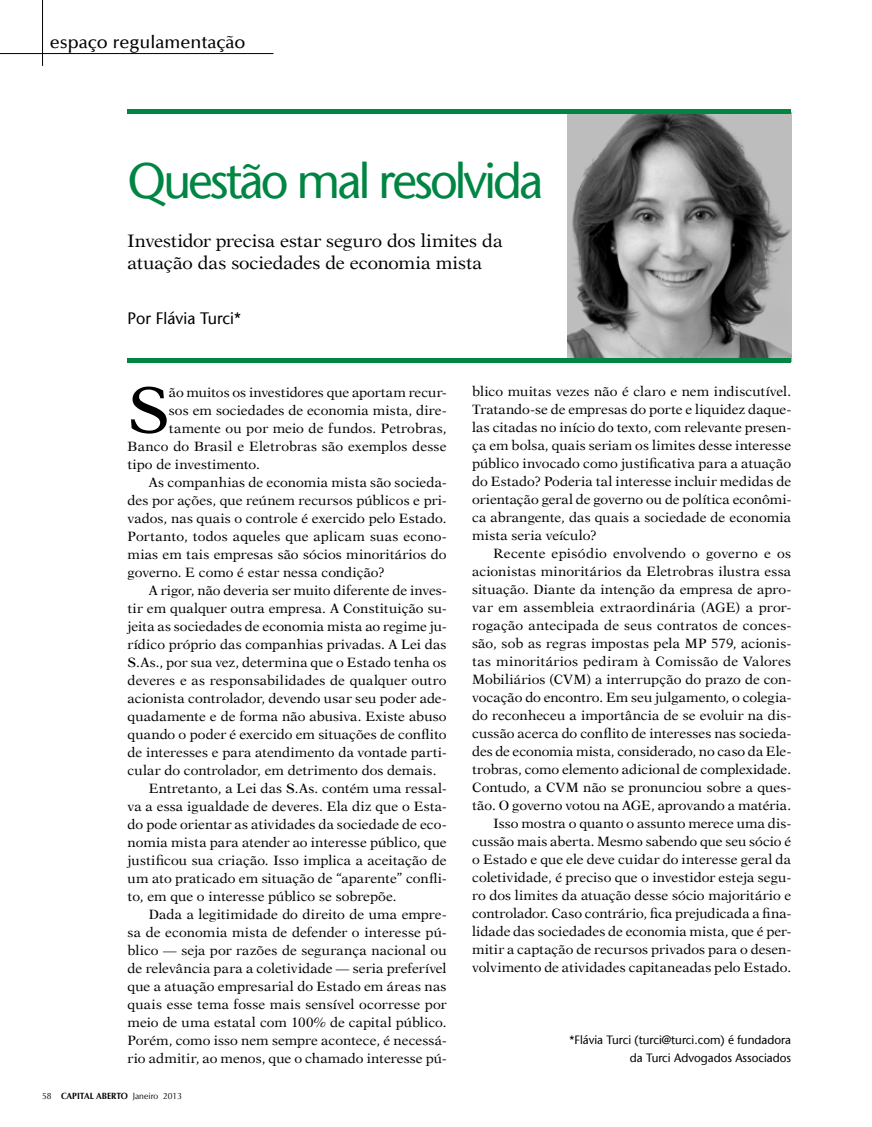
<style>
.page{position:relative;width:872px;height:1127px;background:#fff}
.page>*{position:absolute;margin:0;border:0;box-sizing:border-box;transform-origin:0 0}
.t1{font:65.55px "New Aster LT";color:#000}
.t2{font:49.5px "Stone Sans LT";letter-spacing:-.06em;color:#008543}
.t3{font:18px/22.5px "New Aster LT";color:#000}
.t4{font:500 18px "Optima LT";color:#000}
.t5{font:16.5px "Stone Sans LT";color:#000}
.t6{font:13.5px/18px "New Aster LT";letter-spacing:.005em;color:#000;text-align:justify}
.t7{font:12px/18px "Stone Sans LT";color:#000;text-align:right}
.t8{font:9px "Optima LT";color:#000;scale:.95 1}
.s1{font-weight:700}
</style>
<div class="page">
<img style="left:568px;top:113px;width:223px;height:246px">
<hr style="left:128px;top:359px;width:663px;height:4px;background:#008543">
<hr style="left:128px;top:109px;width:663px;height:4px;background:#008543">
<hr style="left:0;top:53px;width:273px;height:1px;background:#000">
<hr style="left:42px;top:0;width:1px;height:66px;background:#000">
<h3 class="t4" style="left:50px;top:32px;width:197px">espaço regulamentação</h3>
<h2 class="t2" style="left:128px;top:151px;width:417px">Questão mal resolvida</h2>
<h3 class="t3" style="left:128px;top:229px;width:376px">Investidor precisa estar seguro dos limites da atuação das sociedades de economia mista</h3>
<p class="t5" style="left:128px;top:308px;width:115px">Por Flávia Turci*</p>
<h1 class="t1" style="left:128px;top:372px;width:43px">S</h1>
<p class="t6" style="left:169px;top:383px;width:279px">ão muitos os investidores que aportam recur-</p>
<p class="t6" style="left:169px;top:401px;width:279px">sos em sociedades de economia mista, dire-</p>
<p class="t6" style="left:169px;top:419px;width:279px">tamente ou por meio de fundos. Petrobras,</p>
<p class="t6" style="left:128px;top:437px;width:320px">Banco do Brasil e Eletrobras são exemplos desse</p>
<p class="t6" style="left:128px;top:455px;width:134px">tipo de investimento.</p>
<p class="t6" style="left:149px;top:473px;width:299px">As companhias de economia mista são socieda-</p>
<p class="t6" style="left:128px;top:491px;width:320px">des por ações, que reúnem recursos públicos e pri-</p>
<p class="t6" style="left:128px;top:509px;width:320px">vados, nas quais o controle é exercido pelo Estado.</p>
<p class="t6" style="left:128px;top:527px;width:320px">Portanto, todos aqueles que aplicam suas econo-</p>
<p class="t6" style="left:128px;top:545px;width:320px">mias em tais empresas são sócios minoritários do</p>
<p class="t6" style="left:128px;top:563px;width:259px">governo. E como é estar nessa condição?</p>
<p class="t6" style="left:149px;top:581px;width:299px">A rigor, não deveria ser muito diferente de inves-</p>
<p class="t6" style="left:128px;top:599px;width:320px">tir em qualquer outra empresa. A Constituição su-</p>
<p class="t6" style="left:128px;top:617px;width:320px">jeita as sociedades de economia mista ao regime ju-</p>
<p class="t6" style="left:128px;top:635px;width:320px">rídico próprio das companhias privadas. A Lei das</p>
<p class="t6" style="left:128px;top:653px;width:320px">S.As., por sua vez, determina que o Estado tenha os</p>
<p class="t6" style="left:128px;top:671px;width:320px">deveres e as responsabilidades de qualquer outro</p>
<p class="t6" style="left:128px;top:689px;width:320px">acionista controlador, devendo usar seu poder ade-</p>
<p class="t6" style="left:128px;top:707px;width:320px">quadamente e de forma não abusiva. Existe abuso</p>
<p class="t6" style="left:128px;top:725px;width:320px">quando o poder é exercido em situações de conflito</p>
<p class="t6" style="left:128px;top:743px;width:320px">de interesses e para atendimento da vontade parti-</p>
<p class="t6" style="left:128px;top:761px;width:310px">cular do controlador, em detrimento dos demais.</p>
<p class="t6" style="left:149px;top:779px;width:299px">Entretanto, a Lei das S.As. contém uma ressal-</p>
<p class="t6" style="left:128px;top:797px;width:320px">va a essa igualdade de deveres. Ela diz que o Esta-</p>
<p class="t6" style="left:128px;top:815px;width:320px">do pode orientar as atividades da sociedade de eco-</p>
<p class="t6" style="left:128px;top:833px;width:320px">nomia mista para atender ao interesse público, que</p>
<p class="t6" style="left:128px;top:851px;width:320px">justificou sua criação. Isso implica a aceitação de</p>
<p class="t6" style="left:128px;top:869px;width:320px">um ato praticado em situação de “aparente” confli-</p>
<p class="t6" style="left:128px;top:887px;width:271px">to, em que o interesse público se sobrepõe.</p>
<p class="t6" style="left:149px;top:905px;width:299px">Dada a legitimidade do direito de uma empre-</p>
<p class="t6" style="left:128px;top:923px;width:320px">sa de economia mista de defender o interesse pú-</p>
<p class="t6" style="left:128px;top:941px;width:320px">blico — seja por razões de segurança nacional ou</p>
<p class="t6" style="left:128px;top:959px;width:320px">de relevância para a coletividade — seria preferível</p>
<p class="t6" style="left:128px;top:977px;width:320px">que a atuação empresarial do Estado em áreas nas</p>
<p class="t6" style="left:128px;top:995px;width:320px">quais esse tema fosse mais sensível ocorresse por</p>
<p class="t6" style="left:128px;top:1013px;width:320px">meio de uma estatal com 100% de capital público.</p>
<p class="t6" style="left:128px;top:1031px;width:320px">Porém, como isso nem sempre acontece, é necessá-</p>
<p class="t6" style="left:128px;top:1049px;width:320px">rio admitir, ao menos, que o chamado interesse pú-</p>
<p class="t8" style="left:42px;top:1090px;width:149px">58 <span class="s1">CAPITAL ABERTO</span> Janeiro 2013</p>
<p class="t6" style="left:472px;top:383px;width:320px">blico muitas vezes não é claro e nem indiscutível.<br>Tratando-se de empresas do porte e liquidez daque&shy;las citadas no início do texto, com relevante presen&shy;ça em bolsa, quais seriam os limites desse interesse público invocado como justificativa para a atuação do Estado? Poderia tal interesse incluir medidas de orientação geral de governo ou de política econômi&shy;ca abrangente, das quais a sociedade de economia mista seria veículo?</p>
<p class="t6" style="left:472px;top:545px;width:320px;text-align:right">Recente episódio envolvendo o governo e os acionistas minoritários da Eletrobras ilustra essa situação. Diante da intenção da empresa de apro&shy;var em assembleia extraordinária (AGE) a pror&shy;rogação antecipada de seus contratos de conces&shy;são, sob as regras impostas pela MP 579, acionis&shy;tas minoritários pediram à Comissão de Valores Mobiliários (CVM) a interrupção do prazo de con&shy;vocação do encontro. Em seu julgamento, o colegia&shy;do reconheceu a importância de se evoluir na dis&shy;cussão acerca do conflito de interesses nas socieda&shy;des de economia mista, considerado, no caso da Ele&shy;trobras, como elemento adicional de complexidade.<br>Contudo, a CVM não se pronunciou sobre a ques&shy;tão. O governo votou na AGE, aprovando a matéria.<br>Isso mostra o quanto o assunto merece uma dis&shy;cussão mais aberta. Mesmo sabendo que seu sócio é o Estado e que ele deve cuidar do interesse geral da coletividade, é preciso que o investidor esteja segu&shy;ro dos limites da atuação desse sócio majoritário e controlador. Caso contrário, fica prejudicada a fina&shy;lidade das sociedades de economia mista, que é per&shy;mitir a captação de recursos privados para o desen&shy;volvimento de atividades capitaneadas pelo Estado.</p>
<p class="t7" style="left:569px;top:1031px;width:223px">*Flávia Turci (turci@turci.com) é fundadora da Turci Advogados Associados</p>
</div>
